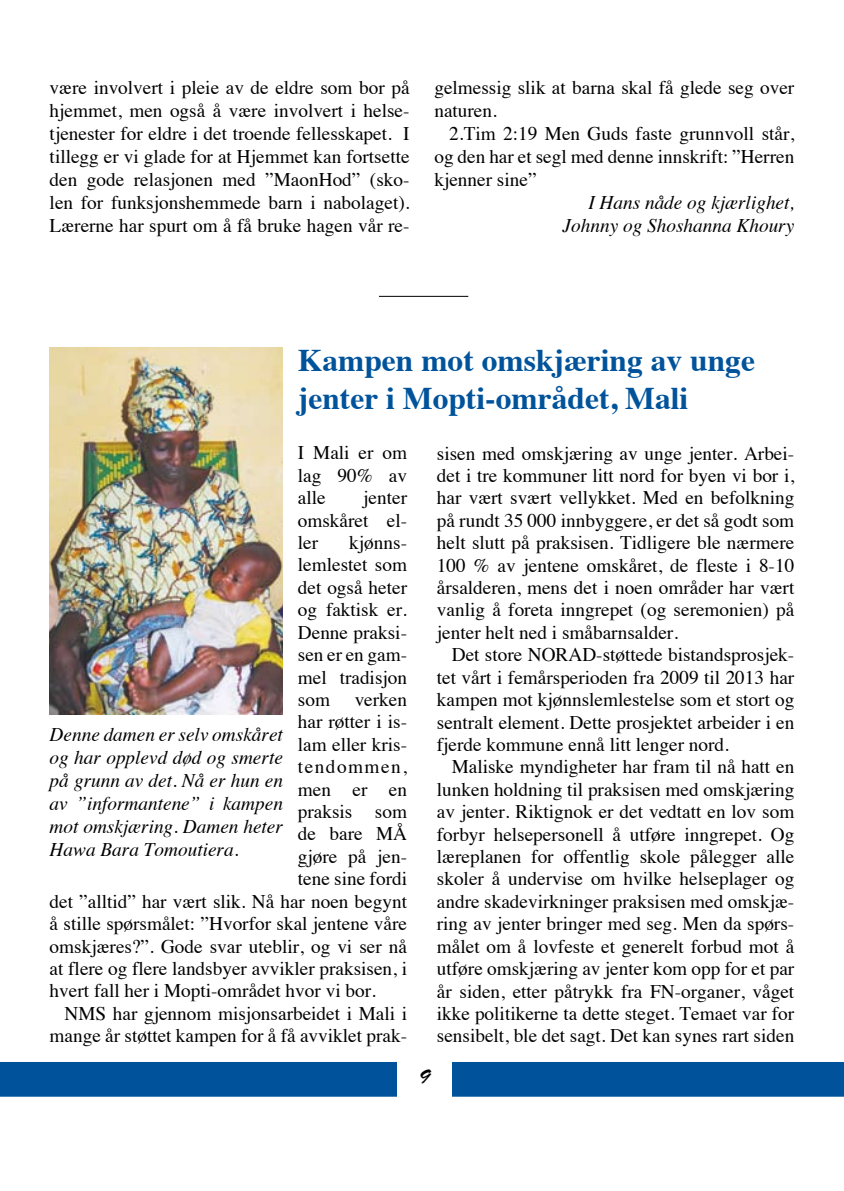
<style>
.page{position:relative;width:844px;height:1191px;background:#fff}
.page>*{position:absolute;margin:0;border:0;box-sizing:border-box;transform-origin:0 0}
.t1{font:700 31.5px/37.8px "Times";color:#00539b}
.t2{font:21px "Brush Script Std";color:#000}
.t3{font:19.25px/22.4px "Times";color:#000;text-align:justify}
.t4{font:italic 19.25px/23.1px "Times";color:#000;text-align:right}
.t5{font:19.25px "Times";letter-spacing:.075em;color:#000}
</style>
<div class="page">
<div style="left:0;top:1062px;width:843px;height:34px;background:#00539b"></div>
<div style="left:397px;top:1042px;width:54px;height:67px;background:#fff"></div>
<hr style="left:379px;top:296px;width:89px;height:1px;background:#000">
<img style="left:50px;top:347px;width:233px;height:367px">
<p class="t3" style="left:50px;top:74px;width:361px;line-height:23.1px">være involvert i pleie av de eldre som bor på hjemmet, men også å være involvert i helse&shy;tjenester for eldre i det troende fellesskapet. I tillegg er vi glade for at Hjemmet kan fortsette den gode relasjonen med ”MaonHod” (sko&shy;len for funksjonshemmede barn i nabolaget).<br>Lærerne har spurt om å få bruke hagen vår re-</p>
<p class="t3" style="left:434px;top:74px;width:361px;line-height:23.1px">gelmessig slik at barna skal få glede seg over naturen.</p>
<p class="t3" style="left:434px;top:120px;width:361px;line-height:23.1px;text-indent:15px">2.Tim 2:19 Men Guds faste grunnvoll står, og den har et segl med denne innskrift: ”Herren kjenner sine”</p>
<p class="t4" style="left:562px;top:190px;width:233px">I Hans nåde og kjærlighet,<br>Johnny og Shoshanna Khoury</p>
<h1 class="t1" style="left:298px;top:338px;width:458px">Kampen mot omskjæring av unge jenter i Mopti-området, Mali</h1>
<p class="t3" style="left:298px;top:440px;width:111px">I Mali er om lag 90% av alle</p>
<p class="t3" style="left:437px;top:440px;width:359px">sisen med omskjæring av unge jenter. Arbei&shy;det i tre kommuner litt nord for byen vi bor i, har vært svært vellykket. Med en befolkning på rundt 35 000 innbyggere, er det så godt som helt slutt på praksisen. Tidligere ble nærmere 100 % av jentene omskåret, de fleste i 8-10 årsalderen, mens det i noen områder har vært vanlig å foreta inngrepet (og seremonien) på jenter helt ned i småbarnsalder.</p>
<p class="t3" style="left:437px;top:642px;width:359px;text-indent:15px">Det store NORAD-støttede bistandsprosjek&shy;tet vårt i femårsperioden fra 2009 til 2013 har kampen mot kjønnslemlestelse som et stort og sentralt element. Dette prosjektet arbeider i en fjerde kommune ennå litt lenger nord.</p>
<p class="t3" style="left:437px;top:754px;width:359px;text-indent:15px">Maliske myndigheter har fram til nå hatt en lunken holdning til praksisen med omskjæring av jenter. Riktignok er det vedtatt en lov som forbyr helsepersonell å utføre inngrepet. Og læreplanen for offentlig skole pålegger alle skoler å undervise om hvilke helseplager og andre skadevirkninger praksisen med omskjæ&shy;ring av jenter bringer med seg. Men da spørs&shy;målet om å lovfeste et generelt forbud mot å utføre omskjæring av jenter kom opp for et par år siden, etter påtrykk fra FN-organer, våget ikke politikerne ta dette steget. Temaet var for sensibelt, ble det sagt. Det kan synes rart siden</p>
<p class="t3" style="left:298px;top:485px;width:111px;text-indent:65px">jenter omskåret el&shy;ler</p>
<p class="t3" style="left:298px;top:530px;width:111px;text-indent:51px">kjønns&shy;lemlestet som det også heter og faktisk er.<br>Denne praksi&shy;sen er en gam&shy;mel tradisjon som</p>
<p class="t3" style="left:354px;top:686px;width:54px">verken</p>
<p class="t3" style="left:298px;top:709px;width:111px">har røtter i is-</p>
<p class="t3" style="left:298px;top:731px;width:111px">lam eller kris-</p>
<p class="t5" style="left:298px;top:748px;width:111px">tendommen,</p>
<p class="t3" style="left:298px;top:776px;width:111px">men er en</p>
<p class="t3" style="left:298px;top:798px;width:111px">praksis som</p>
<p class="t3" style="left:298px;top:821px;width:111px">de bare MÅ</p>
<p class="t3" style="left:298px;top:843px;width:111px">gjøre på jen-</p>
<p class="t3" style="left:298px;top:866px;width:111px">tene sine fordi</p>
<p class="t3" style="left:50px;top:888px;width:359px">det ”alltid” har vært slik. Nå har noen begynt</p>
<p class="t3" style="left:50px;top:910px;width:359px">å stille spørsmålet: ”Hvorfor skal jentene våre</p>
<p class="t3" style="left:50px;top:933px;width:359px">omskjæres?”. Gode svar uteblir, og vi ser nå</p>
<p class="t3" style="left:50px;top:955px;width:359px">at flere og flere landsbyer avvikler praksisen, i</p>
<p class="t3" style="left:50px;top:978px;width:328px">hvert fall her i Mopti-området hvor vi bor.</p>
<p class="t3" style="left:64px;top:1000px;width:344px">NMS har gjennom misjonsarbeidet i Mali i</p>
<p class="t3" style="left:50px;top:1023px;width:359px">mange år støttet kampen for å få avviklet prak-</p>
<p class="t4" style="left:50px;top:721px;width:235px;text-align:justify">Denne damen er selv omskåret og har opplevd død og smerte på grunn av det. Nå er hun en av ”informantene” i kampen mot omskjæring. Damen heter Hawa Bara Tomoutiera.</p>
<p class="t2" style="left:418px;top:1064px;width:13px">9</p>
</div>
